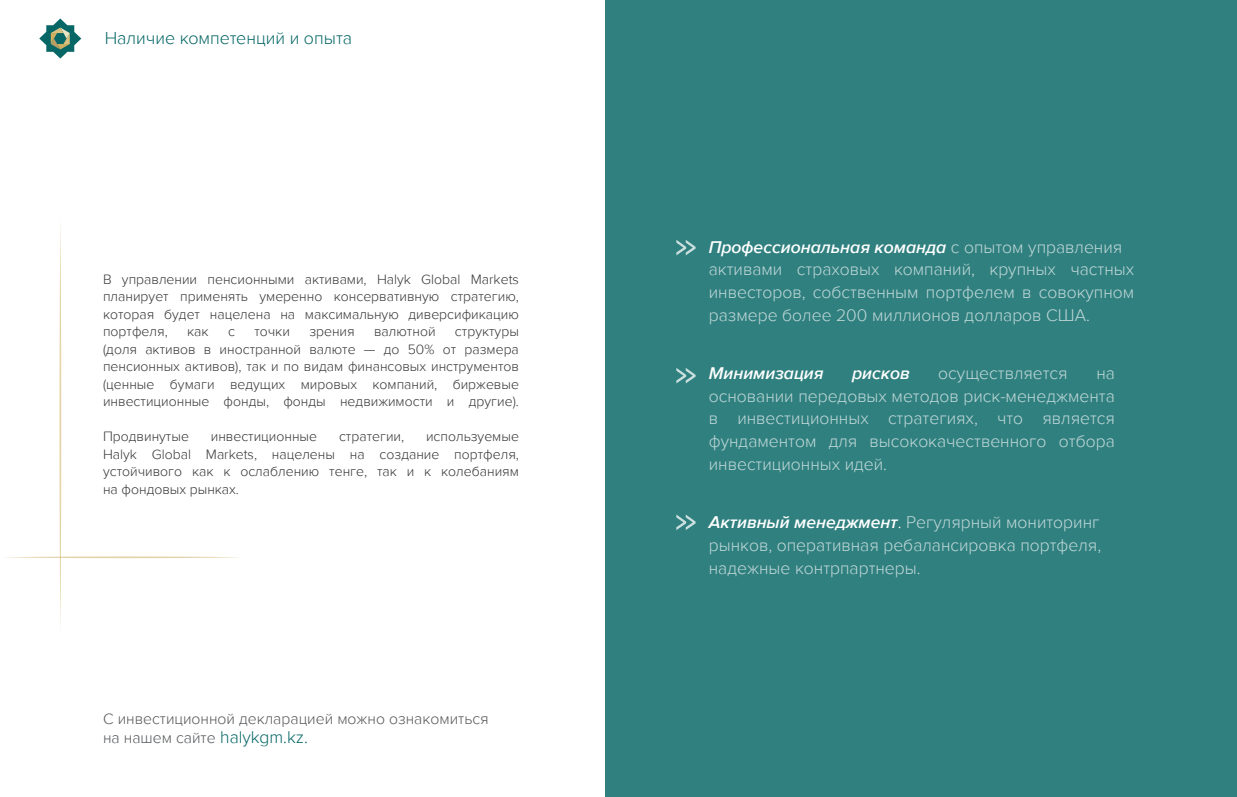
<style>
.page{position:relative;width:1237px;height:797px;background:#fff}
.page>*{position:absolute;margin:0;border:0;box-sizing:border-box;transform-origin:0 0}
.t1{font:300 17.85px "Proxima Nova";color:#076666}
.t2{font:300 17.5px/22.8px "Proxima Nova";color:rgb(255 255 255/.7);text-align:justify}
.t3{font:italic 600 17.5px "Proxima Nova";color:#fff}
.t4{font:300 15.75px/19.2px "Proxima Nova";color:#55585b}
.t5{font:300 14px/17.5px "Proxima Nova";color:#353535;text-align:justify}
.s1{font-size:17.5px;color:#056766}
.s2{font-weight:600;font-style:italic;color:#fff}
.s3{color:#fff}
</style>
<div class="page">
<div style="left:605px;top:0;width:632px;height:796px;background:#318080"></div>
<svg style="left:676px;top:240px;width:20px;height:15px"></svg>
<svg style="left:676px;top:368px;width:20px;height:15px"></svg>
<svg style="left:676px;top:514px;width:20px;height:16px"></svg>
<svg style="left:39px;top:18px;width:42px;height:40px"></svg>
<svg style="left:5px;top:225px;width:235px;height:402px"></svg>
<p class="t1" style="left:105px;top:25px;width:249px">Наличие компетенций и опыта</p>
<p class="t5" style="left:103px;top:269px;width:417px">В управлении пенсионными активами, Halyk Global Markets планирует применять умеренно консервативную стратегию, которая будет нацелена на максимальную диверсификацию портфеля,</p>
<p class="t5" style="left:187px;top:322px;width:23px">как</p>
<p class="t5" style="left:228px;top:322px;width:8px">с</p>
<p class="t5" style="left:254px;top:322px;width:37px">точки</p>
<p class="t5" style="left:309px;top:322px;width:47px">зрения</p>
<p class="t5" style="left:374px;top:322px;width:63px">валютной</p>
<p class="t5" style="left:103px;top:322px;width:417px;text-indent:352px">структуры (доля активов в иностранной валюте — до 50% от размера пенсионных активов), так и по видам финансовых инструментов (ценные бумаги ведущих мировых компаний, биржевые инвестиционные фонды, фонды недвижимости и другие).</p>
<p class="t5" style="left:103px;top:427px;width:87px">Продвинутые</p>
<p class="t5" style="left:211px;top:427px;width:108px">инвестиционные</p>
<p class="t5" style="left:339px;top:427px;width:67px">стратегии,</p>
<p class="t5" style="left:103px;top:427px;width:417px;text-indent:323px">используемые Halyk Global Markets, нацелены на создание портфеля, устойчивого как к ослаблению тенге, так и к колебаниям на фондовых рынках.</p>
<p class="t4" style="left:103px;top:708px;width:387px">С инвестиционной декларацией можно ознакомиться на нашем сайте <span class="s1">halykgm.kz.</span></p>
<p class="t2" style="left:709px;top:234px;width:427px;text-align:left"><span class="s2">Профессиональная команда</span> с опытом управления активами страховых компаний, крупных частных инвесторов, собственным портфелем в совокупном размере более 200 миллионов долларов США.</p>
<p class="t3" style="left:709px;top:360px;width:116px">Минимизация</p>
<p class="t3" style="left:852px;top:360px;width:59px">рисков</p>
<p class="t2" style="left:938px;top:360px;width:131px">осуществляется</p>
<p class="t2" style="left:709px;top:360px;width:408px;text-indent:387px">на основании передовых методов риск-менеджмента в инвестиционных стратегиях, что является фундаментом для высококачественного отбора инвестиционных идей.</p>
<p class="t2" style="left:709px;top:510px;width:394px"><span class="s2">Активный менеджмент</span><span class="s3">.</span> Регулярный мониторинг рынков, оперативная ребалансировка портфеля, надежные контрпартнеры.</p>
</div>
